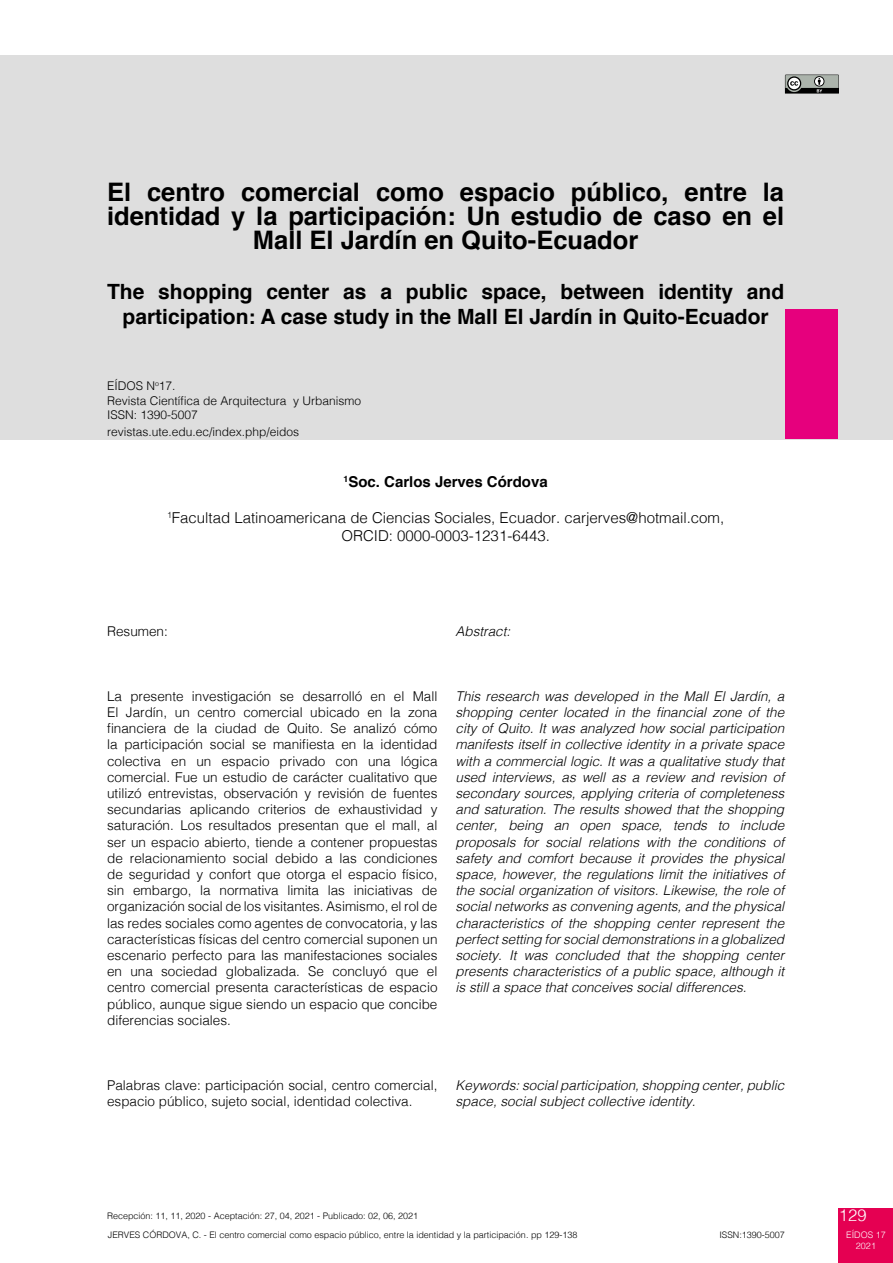
<style>
.page{position:relative;width:893px;height:1263px;background:#fff}
.page>*{position:absolute;margin:0;border:0;box-sizing:border-box;transform-origin:0 0}
.t1{font:700 25.5px/24px "Helvetica";color:#000;text-align:center}
.t2{font:700 21px/25.2px "Helvetica";color:#000;text-align:center}
.t3{font:300 16.5px "Helvetica";color:#fff}
.t4{font:300 15px/18px "Helvetica";color:#000;text-align:center}
.t5{font:700 15px "Helvetica";color:#000}
.t6{font:300 13.5px/16.2px "Helvetica";color:#000;text-align:justify}
.t7{font:italic 300 13.5px/16.2px "Helvetica";color:#000;text-align:justify}
.t8{font:300 12px/14.4px "Helvetica";color:#000}
.t9{font:300 9px/19.8px "Helvetica";color:#000}
.t10{font:300 9px/10.8px "Helvetica";color:#fff;text-align:center}
</style>
<div class="page">
<div style="left:839px;top:1209px;width:54px;height:54px;background:#e50052"></div>
<div style="left:0;top:55px;width:893px;height:385px;background:#dedede"></div>
<svg style="left:785px;top:75px;width:54px;height:19px"></svg>
<div style="left:785px;top:310px;width:52px;height:129px;background:#e6007d"></div>
<h1 class="t1" style="left:107px;top:181px;width:679px">El centro comercial como espacio público, entre la identidad y la participación: Un estudio de caso en el<br>Mall El Jardín en Quito-Ecuador</h1>
<h2 class="t2" style="left:107px;top:279px;width:679px">The shopping center as a public space, between identity and participation: A case study in the Mall El Jardín in Quito-Ecuador</h2>
<p class="t8" style="left:107px;top:378px;width:256px">EÍDOS N<sup>o</sup>17.<br>Revista Científica de Arquitectura y Urbanismo<br>ISSN: 1390-5007</p>
<p class="t8" style="left:107px;top:423px;width:194px">revistas.ute.edu.ec/index.php/eidos</p>
<p class="t5" style="left:344px;top:469px;width:206px"><sup>1</sup>Soc. Carlos Jerves Córdova</p>
<p class="t4" style="left:167px;top:507px;width:559px"><sup>1</sup>Facultad Latinoamericana de Ciencias Sociales, Ecuador. carjerves@hotmail.com,<br>ORCID: 0000-0003-1231-6443.</p>
<p class="t6" style="left:107px;top:622px;width:62px">Resumen:</p>
<p class="t7" style="left:455px;top:622px;width:56px">Abstract:</p>
<p class="t6" style="left:107px;top:687px;width:332px">La presente investigación se desarrolló en el Mall El Jardín, un centro comercial ubicado en la zona financiera de la ciudad de Quito. Se analizó cómo la participación social se manifiesta en la identidad colectiva en un espacio privado con una lógica comercial. Fue un estudio de carácter cualitativo que utilizó entrevistas, observación y revisión de fuentes secundarias aplicando criterios de exhaustividad y saturación. Los resultados presentan que el mall, al ser un espacio abierto, tiende a contener propuestas de relacionamiento social debido a las condiciones de seguridad y confort que otorga el espacio físico, sin embargo, la normativa limita las iniciativas de organización social de los visitantes. Asimismo, el rol de las redes sociales como agentes de convocatoria, y las características físicas del centro comercial suponen un escenario perfecto para las manifestaciones sociales en una sociedad globalizada. Se concluyó que el centro comercial presenta características de espacio público, aunque sigue siendo un espacio que concibe diferencias sociales.</p>
<p class="t7" style="left:455px;top:687px;width:330px">This research was developed in the Mall El Jardín, a shopping center located in the financial zone of the city of Quito. It was analyzed how social participation manifests itself in collective identity in a private space with a commercial logic. It was a qualitative study that used interviews, as well as a review and revision of secondary sources, applying criteria of completeness and saturation. The results showed that the shopping center, being an open space, tends to include proposals for social relations with the conditions of safety and comfort because it provides the physical space, however, the regulations limit the initiatives of the social organization of visitors. Likewise, the role of social networks as convening agents, and the physical characteristics of the shopping center represent the perfect setting for social demonstrations in a globalized society. It was concluded that the shopping center presents characteristics of a public space, although it is still a space that conceives social differences.</p>
<p class="t6" style="left:107px;top:1076px;width:332px">Palabras clave: participación social, centro comercial, espacio público, sujeto social, identidad colectiva.</p>
<p class="t7" style="left:455px;top:1076px;width:330px">Keywords: social participation, shopping center, public space, social subject collective identity.</p>
<p class="t9" style="left:107px;top:1205px;width:472px">Recepción: 11, 11, 2020 - Aceptación: 27, 04, 2021 - Publicado: 02, 06, 2021<br>JERVES CÓRDOVA, C. - El centro comercial como espacio público, entre la identidad y la participación. pp 129-138</p>
<p class="t9" style="left:719px;top:1225px;width:67px">ISSN:1390-5007</p>
<p class="t3" style="left:839px;top:1201px;width:29px">129</p>
<p class="t10" style="left:846px;top:1229px;width:41px">EÍDOS 17<br>2021</p>
</div>
